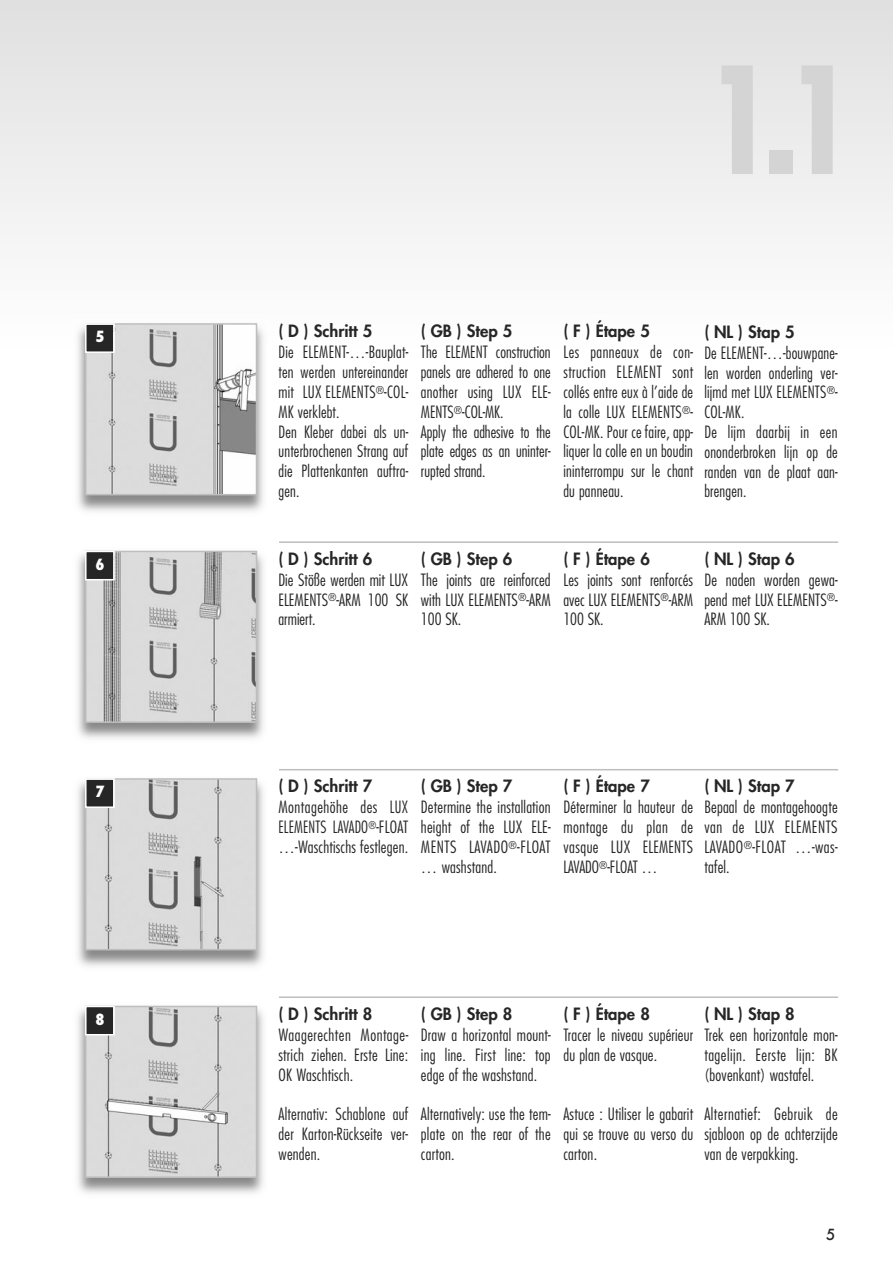
<style>
.page{position:relative;width:893px;height:1263px;background:#fff}
.page>*{position:absolute;margin:0;border:0;box-sizing:border-box;transform-origin:0 0}
.t1{font:700 condensed 144px "Futura";color:#d4d4d4}
.t2{font:300 condensed 16.5px/19.8px "Futura";letter-spacing:.01em;color:#272627;text-align:justify}
.t3{font:800 16.5px "Futura";color:#272627}
.t4{font:800 condensed 15px "Futura";color:#fff}
.t5{font:500 15px "Futura";color:#272627}
.s1{font-family:"Helvetica";font-stretch:normal;font-size:162px}
</style>
<div class="page">
<div style="left:0;top:0;width:893px;height:349px;background:linear-gradient(to bottom,#e0e0e0,#fff)"></div>
<img style="left:77px;top:550px;width:187px;height:189px">
<img style="left:88px;top:554px;width:166px;height:166px">
<div style="left:85px;top:551px;width:172px;height:172px;border:2px solid #bebebe"></div>
<div style="left:87px;top:552px;width:26px;height:27px;background:#272627"></div>
<div style="left:85px;top:551px;width:30px;height:29px;border:2px solid #fff"></div>
<hr style="left:279px;top:769px;width:559px;height:1px;background:#bebebe">
<img style="left:77px;top:778px;width:187px;height:189px">
<img style="left:88px;top:781px;width:166px;height:166px">
<div style="left:85px;top:778px;width:172px;height:172px;border:2px solid #bebebe"></div>
<div style="left:87px;top:780px;width:26px;height:26px;background:#272627"></div>
<div style="left:85px;top:778px;width:30px;height:30px;border:2px solid #fff"></div>
<hr style="left:279px;top:996px;width:559px;height:2px;background:#bebebe">
<img style="left:77px;top:1005px;width:187px;height:189px">
<img style="left:88px;top:1009px;width:166px;height:166px">
<div style="left:85px;top:1006px;width:172px;height:172px;border:2px solid #bebebe"></div>
<div style="left:87px;top:1007px;width:26px;height:27px;background:#272627"></div>
<div style="left:85px;top:1006px;width:30px;height:29px;border:2px solid #fff"></div>
<hr style="left:279px;top:541px;width:559px;height:2px;background:#bebebe">
<img style="left:71px;top:319px;width:198px;height:193px">
<img style="left:88px;top:326px;width:166px;height:166px">
<div style="left:85px;top:323px;width:172px;height:172px;border:2px solid #bebebe"></div>
<div style="left:87px;top:325px;width:26px;height:26px;background:#272627"></div>
<div style="left:85px;top:323px;width:30px;height:30px;border:2px solid #fff"></div>
<p class="t4" style="left:95px;top:330px;width:11px">5</p>
<p class="t4" style="left:95px;top:558px;width:11px">6</p>
<p class="t4" style="left:95px;top:785px;width:11px">7</p>
<p class="t4" style="left:95px;top:1013px;width:11px">8</p>
<h1 class="t1" style="left:706px;top:58px;width:152px">1<span class="s1">.</span>1</h1>
<p class="t3" style="left:279px;top:323px;width:95px">( D ) Schritt 5</p>
<p class="t2" style="left:279px;top:343px;width:131px;text-align:left">Die ELEMENT-…-Bau plat - ten werden untereinander mit LUX ELEMENTS<sup>®</sup>-COL-<br>MK verklebt.<br>Den Kleber dabei als un - unterbrochenen Strang auf die Plattenkanten auftra - gen.</p>
<p class="t3" style="left:421px;top:323px;width:93px">( GB ) Step 5</p>
<p class="t2" style="left:421px;top:343px;width:131px;text-align:left">The ELEMENT construction panels are adhered to one another using LUX ELE-<br>MENTS<sup>®</sup>-COL-MK.<br>Apply the adhesive to the plate edges as an un inter - rupted strand.</p>
<p class="t3" style="left:563px;top:323px;width:88px">( F ) Étape 5</p>
<p class="t2" style="left:563px;top:343px;width:131px">Les panneaux de con&shy;struction ELEMENT sont collés entre eux à l’aide de la colle LUX ELEMENTS<sup>®</sup>- COL-MK. Pour ce faire, app&shy;liquer la colle en un boudin ininterrompu sur le chant du panneau.</p>
<p class="t3" style="left:704px;top:324px;width:92px">( NL ) Stap 5</p>
<p class="t2" style="left:704px;top:344px;width:135px;text-align:left">De ELEMENT-…-bouw pa ne - len worden onderling ver&shy;lijmd met LUX ELEMENTS<sup>®</sup>-<br>COL-MK.<br>De lijm daarbij in een ononderbroken lijn op de randen van de plaat aan&shy;brengen.</p>
<p class="t3" style="left:279px;top:551px;width:95px">( D ) Schritt 6</p>
<p class="t2" style="left:279px;top:571px;width:131px">Die Stöße werden mit LUX ELEMENTS<sup>®</sup>-ARM 100 SK armiert.</p>
<p class="t3" style="left:421px;top:551px;width:93px">( GB ) Step 6</p>
<p class="t2" style="left:421px;top:571px;width:131px">The joints are reinforced with LUX ELEMENTS<sup>®</sup>-ARM 100 SK.</p>
<p class="t3" style="left:563px;top:551px;width:88px">( F ) Étape 6</p>
<p class="t2" style="left:563px;top:571px;width:131px">Les joints sont renforcés avec LUX ELEMENTS<sup>®</sup>-ARM 100 SK.</p>
<p class="t3" style="left:704px;top:551px;width:92px">( NL ) Stap 6</p>
<p class="t2" style="left:704px;top:571px;width:135px">De naden worden gewa - pend met LUX ELEMENTS<sup>®</sup>- ARM 100 SK.</p>
<p class="t3" style="left:279px;top:778px;width:95px">( D ) Schritt 7</p>
<p class="t2" style="left:278px;top:798px;width:131px">Montagehöhe des LUX ELEMENTS LAVA DO<sup>®</sup>-FLOAT …-Waschtischs festlegen.</p>
<p class="t3" style="left:421px;top:778px;width:93px">( GB ) Step 7</p>
<p class="t2" style="left:421px;top:798px;width:131px">Determine the installation height of the LUX ELE-MENTS LAVADO<sup>®</sup>-FLOAT … washstand.</p>
<p class="t3" style="left:563px;top:778px;width:88px">( F ) Étape 7</p>
<p class="t2" style="left:563px;top:798px;width:131px">Déterminer la hauteur de montage du plan de vasque LUX ELEMENTS LAVADO<sup>®</sup>-FLOAT …</p>
<p class="t3" style="left:704px;top:778px;width:92px">( NL ) Stap 7</p>
<p class="t2" style="left:704px;top:798px;width:135px">Bepaal de montagehoogte van de LUX ELEMENTS LAVADO<sup>®</sup>-FLOAT …-was&shy;tafel.</p>
<p class="t3" style="left:279px;top:1006px;width:95px">( D ) Schritt 8</p>
<p class="t2" style="left:279px;top:1026px;width:131px">Waagerechten Mon tage - strich ziehen. Erste Line:<br>OK Waschtisch.</p>
<p class="t2" style="left:279px;top:1105px;width:131px">Alternativ: Schablone auf der Karton-Rückseite ver&shy;wenden.</p>
<p class="t3" style="left:421px;top:1006px;width:93px">( GB ) Step 8</p>
<p class="t2" style="left:421px;top:1026px;width:131px">Draw a horizontal mount - ing line. First line: top edge of the washstand.</p>
<p class="t2" style="left:421px;top:1105px;width:131px">Alternatively: use the tem&shy;plate on the rear of the carton.</p>
<p class="t3" style="left:563px;top:1006px;width:88px">( F ) Étape 8</p>
<p class="t2" style="left:563px;top:1026px;width:131px">Tracer le niveau supérieur du plan de vasque.</p>
<p class="t2" style="left:563px;top:1105px;width:131px">Astuce : Utiliser le gabarit qui se trouve au verso du carton.</p>
<p class="t3" style="left:704px;top:1006px;width:92px">( NL ) Stap 8</p>
<p class="t2" style="left:704px;top:1026px;width:135px">Trek een horizontale mon&shy;tagelijn. Eerste lijn: BK (bovenkant) wastafel.</p>
<p class="t2" style="left:704px;top:1105px;width:135px">Alternatief: Gebruik de sjabloon op de achterzijde van de verpakking.</p>
<p class="t5" style="left:826px;top:1224px;width:11px">5</p>
</div>
